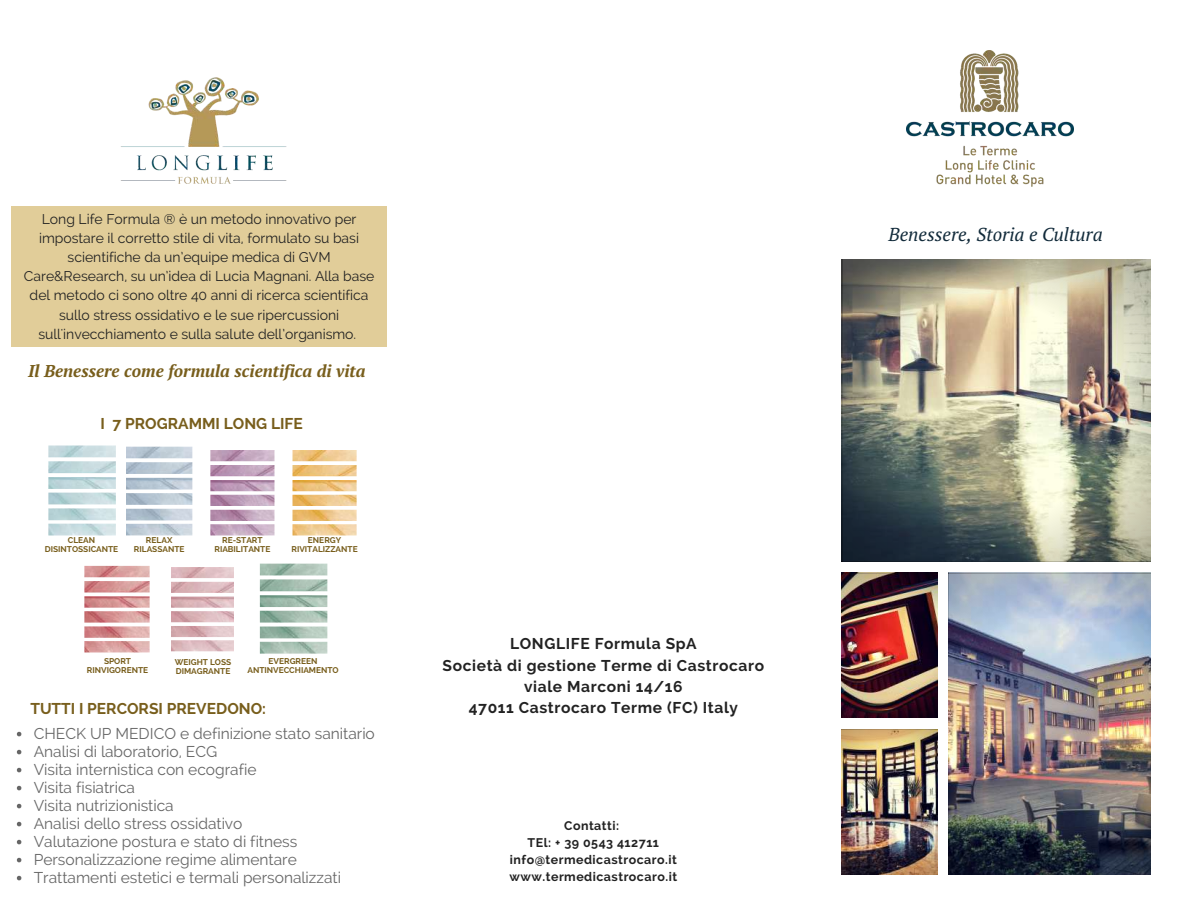
<style>
.page{position:relative;width:1188px;height:918px;background:#fff}
.page>*{position:absolute;margin:0;border:0;box-sizing:border-box;transform-origin:0 0}
.t1{font:italic 18.75px "PT Serif";color:#112a3a}
.t2{font:italic 700 17.1px "PT Serif";color:#785e1c}
.t3{font:15.6px/18px "Raleway";color:#666}
.t4{font:700 15.6px/21.3px "Raleway";letter-spacing:.04em;color:#222;text-align:center}
.t5{font:700 15.6px "Raleway";color:#785e1c}
.t6{font:13.95px/19.2px "Raleway";color:#222;text-align:center}
.t7{font:700 12.45px/16.8px "Raleway";letter-spacing:.04em;color:#222;text-align:center}
.t8{font:700 8.25px/9px "Raleway";color:#785e1c;text-align:center}
</style>
<div class="page">
<div style="left:11px;top:206px;width:376px;height:140px;background:#e1cd99"></div>
<img style="left:120px;top:77px;width:167px;height:107px">
<img style="left:48px;top:446px;width:68px;height:89px">
<img style="left:126px;top:447px;width:66px;height:88px">
<img style="left:260px;top:564px;width:67px;height:90px">
<img style="left:171px;top:567px;width:63px;height:84px">
<img style="left:210px;top:450px;width:64px;height:85px">
<img style="left:293px;top:450px;width:64px;height:85px">
<img style="left:84px;top:566px;width:66px;height:86px">
<svg style="left:17px;top:732px;width:4px;height:4px"></svg>
<svg style="left:17px;top:750px;width:4px;height:4px"></svg>
<svg style="left:17px;top:768px;width:4px;height:4px"></svg>
<svg style="left:17px;top:786px;width:4px;height:4px"></svg>
<svg style="left:17px;top:804px;width:4px;height:4px"></svg>
<svg style="left:17px;top:822px;width:4px;height:4px"></svg>
<svg style="left:17px;top:840px;width:4px;height:4px"></svg>
<svg style="left:17px;top:858px;width:4px;height:4px"></svg>
<svg style="left:17px;top:876px;width:4px;height:4px"></svg>
<img style="left:841px;top:260px;width:310px;height:301px">
<img style="left:841px;top:573px;width:96px;height:145px">
<img style="left:841px;top:729px;width:96px;height:145px">
<img style="left:948px;top:573px;width:203px;height:301px">
<img style="left:907px;top:51px;width:166px;height:136px">
<p class="t6" style="left:24px;top:209px;width:352px">Long Life Formula ® è un metodo innovativo per impostare il corretto stile di vita, formulato su basi scientifiche da un’equipe medica di GVM Care&amp;Research, su un’idea di Lucia Magnani. Alla base del metodo ci sono oltre 40 anni di ricerca scientifica sullo stress ossidativo e le sue ripercussioni sull'invecchiamento e sulla salute dell’organismo.</p>
<p class="t2" style="left:28px;top:359px;width:339px">Il Benessere come formula scientifica di vita</p>
<p class="t5" style="left:101px;top:415px;width:204px">I 7 PROGRAMMI LONG LIFE</p>
<p class="t8" style="left:45px;top:536px;width:75px">CLEAN<br>DISINTOSSICANTE</p>
<p class="t8" style="left:134px;top:536px;width:52px">RELAX<br>RILASSANTE</p>
<p class="t8" style="left:291px;top:536px;width:68px">ENERGY<br>RIVITALIZZANTE</p>
<p class="t8" style="left:214px;top:536px;width:57px">RE-START<br>RIABILITANTE</p>
<p class="t8" style="left:87px;top:656px;width:63px">SPORT<br>RINVIGORENTE</p>
<p class="t8" style="left:247px;top:656px;width:93px">EVERGREEN<br>ANTINVECCHIAMENTO</p>
<p class="t8" style="left:175px;top:657px;width:58px;text-align:left">WEIGHT LOSS<br>DIMAGRANTE</p>
<p class="t5" style="left:30px;top:699px;width:237px">TUTTI I PERCORSI PREVEDONO:</p>
<p class="t3" style="left:34px;top:724px;width:343px">CHECK UP MEDICO e definizione stato sanitario Analisi di laboratorio, ECG<br>Visita internistica con ecografie<br>Visita fisiatrica<br>Visita nutrizionistica<br>Analisi dello stress ossidativo<br>Valutazione postura e stato di fitness Personalizzazione regime alimentare Trattamenti estetici e termali personalizzati</p>
<p class="t4" style="left:443px;top:633px;width:323px">LONGLIFE Formula SpA<br>Società di gestione Terme di Castrocaro viale Marconi 14/16<br>47011 Castrocaro Terme (FC) Italy</p>
<p class="t7" style="left:510px;top:817px;width:169px">Contatti:<br>TEl: + 39 0543 412711 info@termedicastrocaro.it www.termedicastrocaro.it</p>
<h1 class="t1" style="left:889px;top:221px;width:216px">Benessere, Storia e Cultura</h1>
</div>
